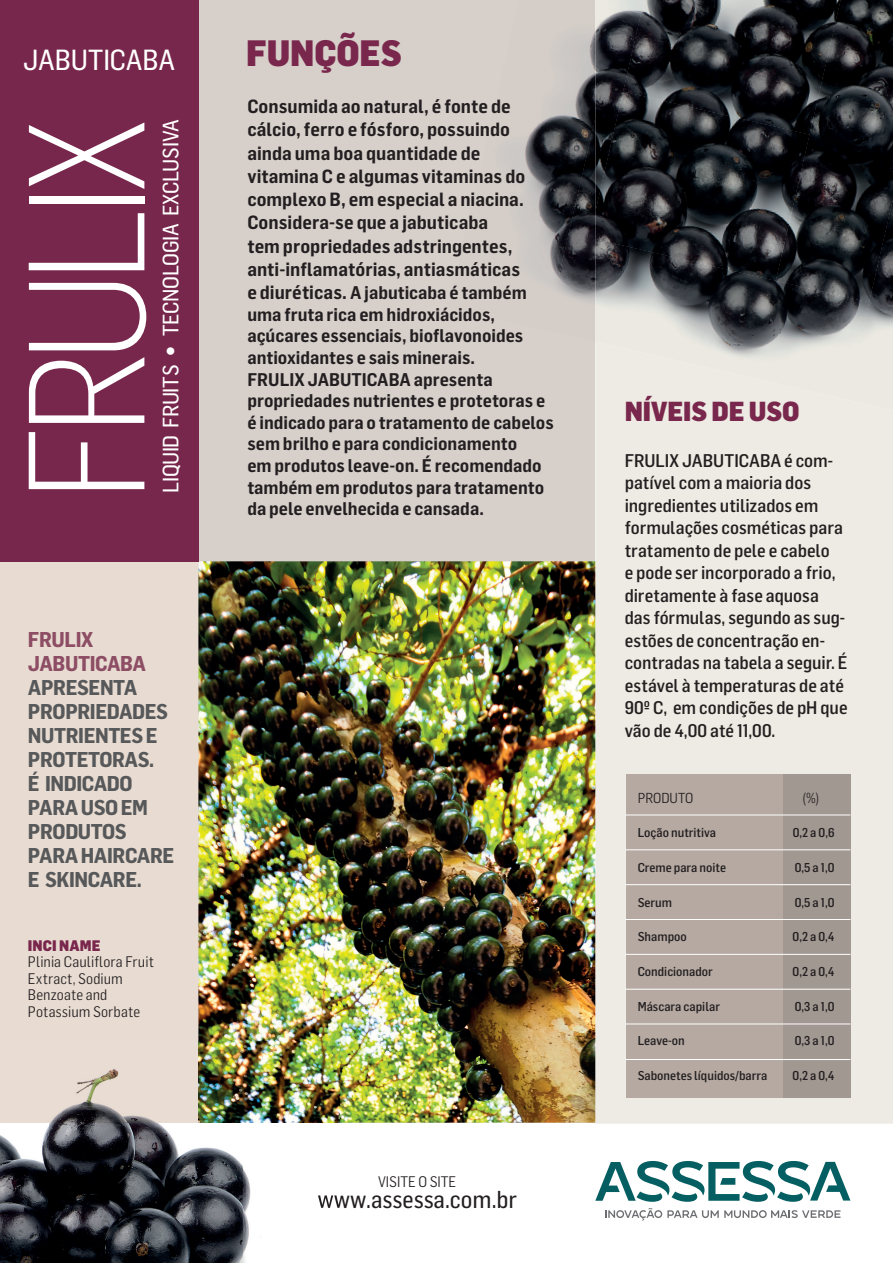
<style>
.page{position:relative;width:893px;height:1263px;background:#fff}
.page>*{position:absolute;margin:0;border:0;box-sizing:border-box;transform-origin:0 0}
.t1{font:300 162px "Flama Semicond";letter-spacing:-.06em;color:#fff;scale:.96 1}
.t2{font:900 36px "Flama Semicond";letter-spacing:-.005em;color:#79274c}
.t3{font:28.5px "Flama Semicond Basic";letter-spacing:-.005em;color:#fff}
.t4{font:900 27px "Flama Semicond";color:#79274c}
.t5{font:24px "Flama Semicond Basic";color:#231f20}
.t6{font:21.75px "Flama Semicond Basic";letter-spacing:-.015em;color:#fff}
.t7{font:700 21px/24px "Flama Semicond";letter-spacing:-.02em;color:#57585a}
.t8{font:700 21px/24px "Flama Semicond";letter-spacing:-.02em;color:#8d4d64}
.t9{font:600 18.75px/23.2px "Flama Semicond";color:#231f20}
.t10{font:600 18px/21.6px "Flama Semicond";color:#231f20}
.t11{font:500 18px/22.5px "Flama Semicond";color:#231f20}
.t12{font:15px/16.5px "Flama Semicond";letter-spacing:.005em;color:#231f20}
.t13{font:900 15px "Flama Semicond";letter-spacing:.005em;color:#79274c}
.t14{font:14.1px "Flama Semicond";color:#231f20}
.t15{font:500 12.6px "Flama Semicond";color:#231f20}
.s1{font-family:"Flama Semicond";font-weight:900}
.s2{font-size:18.75px}
</style>
<div class="page">
<div style="left:0;top:561px;width:198px;height:480px;background:#e8dcd2"></div>
<div style="left:198px;top:0;width:397px;height:1123px;background:#d6cfca"></div>
<div style="left:595px;top:400px;width:298px;height:724px;background:#edebe3"></div>
<div style="left:626px;top:775px;width:224px;height:323px;background:#b5a9a2"></div>
<div style="left:783px;top:775px;width:67px;height:323px;background:#a29892"></div>
<hr style="left:626px;top:814px;width:224px;height:1px;background:#fff">
<hr style="left:626px;top:849px;width:224px;height:1px;background:#fff">
<hr style="left:626px;top:884px;width:224px;height:1px;background:#fff">
<hr style="left:626px;top:919px;width:224px;height:1px;background:#fff">
<hr style="left:626px;top:954px;width:224px;height:1px;background:#fff">
<hr style="left:626px;top:1024px;width:224px;height:1px;background:#fff">
<hr style="left:626px;top:989px;width:224px;height:1px;background:#fff">
<hr style="left:626px;top:1059px;width:224px;height:1px;background:#fff">
<img style="left:198px;top:561px;width:397px;height:562px">
<img style="left:514px;top:31px;width:81px;height:230px">
<img style="left:546px;top:117px;width:49px;height:186px">
<img style="left:528px;top:261px;width:29px;height:42px">
<img style="left:644px;top:0;width:132px;height:91px">
<img style="left:776px;top:0;width:117px;height:239px">
<img style="left:595px;top:0;width:49px;height:91px">
<img style="left:595px;top:91px;width:215px;height:148px">
<img style="left:846px;top:198px;width:47px;height:212px">
<img style="left:595px;top:239px;width:274px;height:161px">
<div style="left:0;top:0;width:198px;height:561px;background:#78274c"></div>
<img style="left:194px;top:1147px;width:49px;height:116px">
<img style="left:243px;top:1169px;width:18px;height:94px">
<img style="left:0;top:1123px;width:194px;height:140px">
<img style="left:0;top:1041px;width:340px;height:82px">
<img style="left:318px;top:1195px;width:22px;height:13px">
<svg style="left:605px;top:1208px;width:235px;height:12px"></svg>
<svg style="left:595px;top:1161px;width:255px;height:41px"></svg>
<h3 class="t3" style="left:23px;top:43px;width:154px">JABUTICABA</h3>
<h1 class="t1" style="left:-5px;top:502px;width:400px;rotate:-90deg">FRULIX</h1>
<p class="t6" style="left:158px;top:493px;width:375px;rotate:-90deg">LIQUID FRUITS <span class="s1">•</span> TECNOLOGIA EXCLUSIVA</p>
<p class="t8" style="left:28px;top:627px;width:119px">FRULIX<br>JABUTICABA</p>
<p class="t7" style="left:28px;top:675px;width:148px">APRESENTA<br>PROPRIEDADES<br>NUTRIENTES E<br>PROTETORAS.<br>É INDICADO<br>PARA USO EM<br>PRODUTOS<br>PARA HAIRCARE<br>E SKINCARE.</p>
<p class="t13" style="left:28px;top:936px;width:74px">INCI NAME</p>
<p class="t12" style="left:28px;top:953px;width:127px">Plinia Cauliflora Fruit<br>Extract, Sodium<br>Benzoate and<br>Potassium Sorbate</p>
<h2 class="t2" style="left:246px;top:31px;width:157px">FUNÇÕES</h2>
<p class="t9" style="left:247px;top:94px;width:279px">Consumida ao natural, é fonte de cálcio, ferro e fósforo, possuindo ainda uma boa quantidade de vitamina C e algumas vitaminas do complexo B, em especial a niacina.<br>Considera-se que a jabuticaba tem propriedades adstringentes, anti-inflamatórias, antiasmáticas</p>
<p class="t10" style="left:247px;top:282px;width:308px"><span class="s2">e diuréticas.</span> A jabuticaba é também uma fruta rica em hidroxiácidos, açúcares essenciais, bioflavonoides antioxidantes e sais minerais.<br>FRULIX JABUTICABA apresenta propriedades nutrientes e protetoras e é indicado para o tratamento de cabelos sem brilho e para condicionamento<br>em produtos leave-on. É recomendado também em produtos para tratamento da pele envelhecida e cansada.</p>
<p class="t12" style="left:378px;top:1173px;width:80px">VISITE O SITE</p>
<h3 class="t5" style="left:317px;top:1185px;width:201px">www.assessa.com.br</h3>
<h3 class="t4" style="left:625px;top:394px;width:177px">NÍVEIS DE USO</h3>
<p class="t11" style="left:625px;top:449px;width:224px">FRULIX JABUTICABA é com&shy;patível com a maioria dos ingredientes utilizados em formulações cosméticas para tratamento de pele e cabelo<br>e pode ser incorporado a frio, diretamente à fase aquosa das fórmulas, segundo as sug&shy;estões de concentração en&shy;contradas na tabela a seguir. É estável à temperaturas de até<br>90º C, em condições de pH que vão de 4,00 até 11,00.</p>
<p class="t14" style="left:638px;top:790px;width:57px">PRODUTO</p>
<p class="t14" style="left:803px;top:790px;width:18px">(%)</p>
<p class="t15" style="left:638px;top:825px;width:80px">Loção nutritiva</p>
<p class="t15" style="left:793px;top:825px;width:43px">0,2 a 0,6</p>
<p class="t15" style="left:638px;top:860px;width:90px">Creme para noite</p>
<p class="t15" style="left:795px;top:860px;width:41px">0,5 a 1,0</p>
<p class="t15" style="left:638px;top:895px;width:36px">Serum</p>
<p class="t15" style="left:795px;top:895px;width:41px">0,5 a 1,0</p>
<p class="t15" style="left:638px;top:929px;width:51px">Shampoo</p>
<p class="t15" style="left:793px;top:929px;width:43px">0,2 a 0,4</p>
<p class="t15" style="left:638px;top:964px;width:77px">Condicionador</p>
<p class="t15" style="left:793px;top:964px;width:43px">0,2 a 0,4</p>
<p class="t15" style="left:638px;top:999px;width:84px">Máscara capilar</p>
<p class="t15" style="left:795px;top:999px;width:41px">0,3 a 1,0</p>
<p class="t15" style="left:638px;top:1033px;width:49px">Leave-on</p>
<p class="t15" style="left:795px;top:1033px;width:41px">0,3 a 1,0</p>
<p class="t15" style="left:638px;top:1068px;width:131px">Sabonetes líquidos/barra</p>
<p class="t15" style="left:793px;top:1068px;width:43px">0,2 a 0,4</p>
</div>
